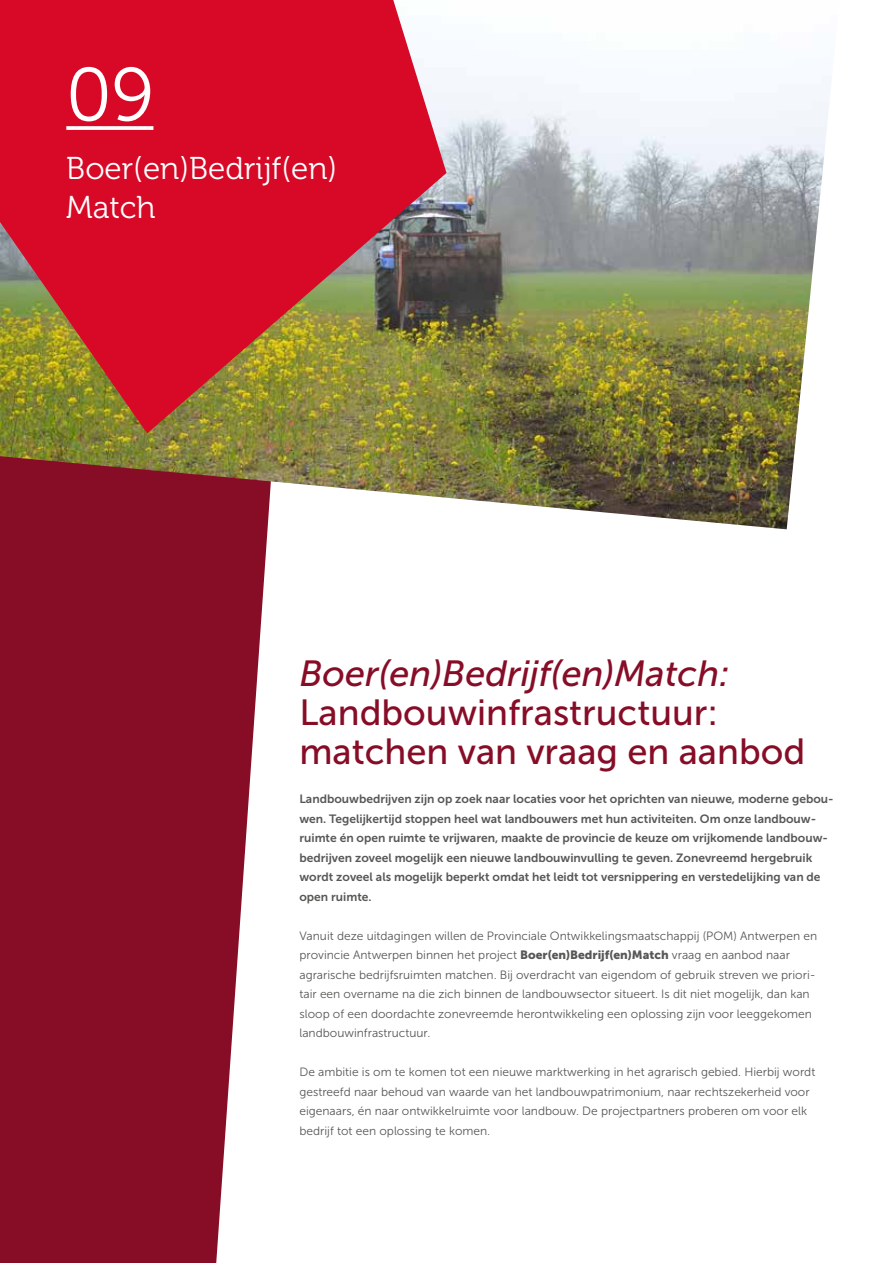
<style>
.page{position:relative;width:893px;height:1263px;background:#fff}
.page>*{position:absolute;margin:0;border:0;box-sizing:border-box;transform-origin:0 0}
.t1{font:75px "Museo 300";color:#fff}
.t2{font:36.3px/39px "Museo Sans 500";color:#870d27}
.t3{font:italic 36.3px "Museo Sans 500";color:#870d27}
.t4{font:31.5px/39px "Museo 300";color:#fff}
.t5{font:12px/19.5px "Museo Sans 300";color:#575756}
.t6{font:12px/19.5px "Museo Sans 700";color:#575756}
.s1{font-family:"Museo Sans 900"}
</style>
<div class="page">
<hr style="left:0;top:1050px;width:893px;height:2px;background:#000">
<svg style="left:0;top:529px;width:274px;height:734px;background:#94283f"></svg>
<img style="left:0;top:67px;width:832px;height:462px">
<img style="left:0;top:0;width:446px;height:433px">
<svg style="left:66px;top:126px;width:87px;height:4px"></svg>
<h1 class="t1" style="left:66px;top:54px;width:89px">09</h1>
<h3 class="t4" style="left:66px;top:149px;width:272px">Boer(en)Bedrijf(en)<br>Match</h3>
<h2 class="t3" style="left:299px;top:654px;width:432px">Boer(en)Bedrijf(en)Match:</h2>
<h2 class="t2" style="left:299px;top:693px;width:507px">Landbouwinfrastructuur: matchen van vraag en aanbod</h2>
<p class="t6" style="left:299px;top:789px;width:536px">Landbouwbedrijven zijn op zoek naar locaties voor het oprichten van nieuwe, moderne gebou&shy;wen. Tegelijkertijd stoppen heel wat landbouwers met hun activiteiten. Om onze landbouw&shy;ruimte én open ruimte te vrijwaren, maakte de provincie de keuze om vrijkomende landbouw&shy;bedrijven zoveel mogelijk een nieuwe landbouwinvulling te geven. Zonevreemd hergebruik wordt zoveel als mogelijk beperkt omdat het leidt tot versnippering en verstedelijking van de open ruimte.</p>
<p class="t5" style="left:299px;top:926px;width:519px">Vanuit deze uitdagingen willen de Provinciale Ontwikkelingsmaatschappij (POM) Antwerpen en provincie Antwerpen binnen het project <span class="s1">Boer(en)Bedrijf(en)Match</span> vraag en aanbod naar agrarische bedrijfsruimten matchen. Bij overdracht van eigendom of gebruik streven we priori&shy;tair een overname na die zich binnen de landbouwsector situeert. Is dit niet mogelijk, dan kan sloop of een doordachte zonevreemde herontwikkeling een oplossing zijn voor leeggekomen landbouwinfrastructuur.</p>
<p class="t5" style="left:299px;top:1062px;width:517px">De ambitie is om te komen tot een nieuwe marktwerking in het agrarisch gebied. Hierbij wordt gestreefd naar behoud van waarde van het landbouwpatrimonium, naar rechtszekerheid voor eigenaars, én naar ontwikkelruimte voor landbouw. De projectpartners proberen om voor elk bedrijf tot een oplossing te komen.</p>
</div>
